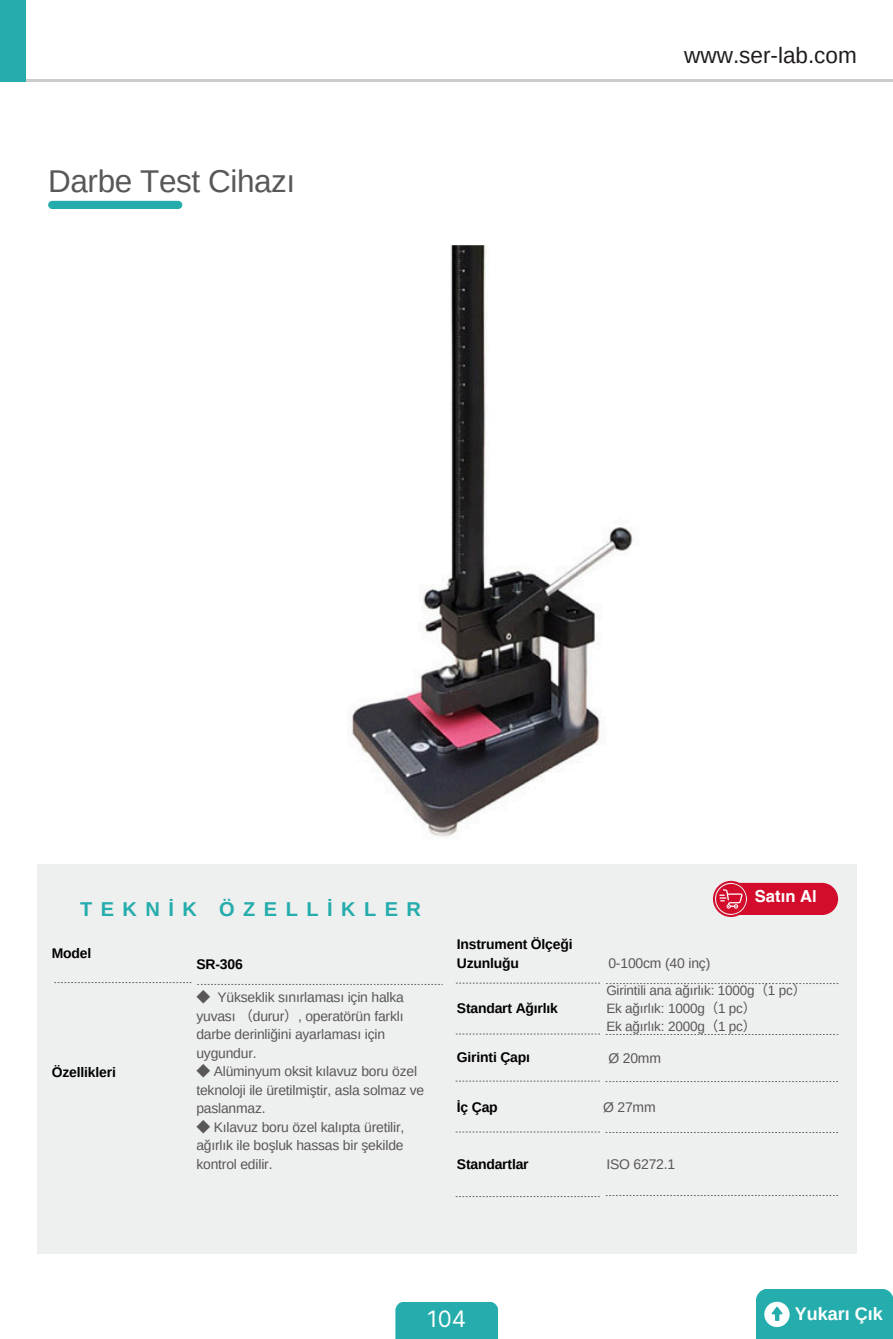
<style>
.page{position:relative;width:893px;height:1339px;background:#fff}
.page>*{position:absolute;margin:0;border:0;box-sizing:border-box;transform-origin:0 0}
.t1{font:31.5px "Arimo";letter-spacing:-.015em;color:#595757}
.t2{font:22.5px "Arimo";color:#201c1d}
.t3{font:22.5px "Inter";color:#fff}
.t4{font:700 20.03px "Arimo";letter-spacing:.42em;color:#25acac}
.t5{font:700 18px "Arimo";color:#fff}
.t6{font:700 16.65px "Helvetica LT Pro";color:#fff}
.t7{font:13.95px/18.4px "Arimo";letter-spacing:-.015em;color:#595757}
.t8{font:700 13.95px "Arimo";letter-spacing:-.01em;color:#000}
.t9{font:13.5px "Arimo";letter-spacing:-.015em;color:#595757}
.s1{font-family:"Noto Sans CJ Ksc"}
</style>
<div class="page">
<div style="left:37px;top:863px;width:819px;height:389px;background:#eeefef"></div>
<svg style="left:201px;top:983px;width:167px;height:1px"></svg>
<svg style="left:58px;top:982px;width:90px;height:1px"></svg>
<svg style="left:459px;top:1080px;width:90px;height:1px"></svg>
<svg style="left:459px;top:1131px;width:90px;height:1px"></svg>
<svg style="left:459px;top:1033px;width:90px;height:1px"></svg>
<svg style="left:609px;top:983px;width:168px;height:1px"></svg>
<svg style="left:459px;top:982px;width:90px;height:1px"></svg>
<div style="left:395px;top:1302px;width:103px;height:36px;background:#25acac"></div>
<img style="left:351px;top:245px;width:282px;height:592px">
<svg style="left:756px;top:1289px;width:137px;height:49px;background:#34b1b1"></svg>
<hr style="left:7px;top:79px;width:886px;height:3px;background:#ccc">
<div style="left:0;top:0;width:26px;height:82px;background:#25acac"></div>
<svg style="left:713px;top:880px;width:125px;height:36px;background:#d83750"></svg>
<div style="left:48px;top:201px;width:134px;height:8px;background:#25acac;border-radius:4px"></div>
<h2 class="t1" style="left:48px;top:164px;width:249px">Darbe Test Cihazı</h2>
<p class="t2" style="left:684px;top:42px;width:174px">www.ser-lab.com</p>
<p class="t4" style="left:80px;top:897px;width:342px">TEKNİK ÖZELLİKLER</p>
<p class="t8" style="left:52px;top:945px;width:41px">Model</p>
<p class="t8" style="left:52px;top:1064px;width:66px">Özellikleri</p>
<h3 class="t8" style="left:196px;top:955px;width:48px">SR-306</h3>
<h4 class="t7" style="left:196px;top:988px;width:209px"><span class="s1">◆</span> Yükseklik sınırlaması için halka yuvası <span class="s1">（</span>durur<span class="s1">）</span>, operatörün farklı darbe derinliğini ayarlaması için uygundur.</h4>
<p class="t7" style="left:196px;top:1062px;width:229px"><span class="s1">◆</span> Alüminyum oksit kılavuz boru özel teknoloji ile üretilmiştir, asla solmaz ve paslanmaz.</p>
<h5 class="t7" style="left:196px;top:1117px;width:209px;text-align:justify"><span class="s1">◆</span> Kılavuz boru özel kalıpta üretilir, ağırlık ile boşluk hassas bir şekilde kontrol edilir.</h5>
<h6 class="t6" style="left:755px;top:889px;width:63px">Satın Al</h6>
<p class="t8" style="left:457px;top:936px;width:117px">Instrument Ölçeği</p>
<p class="t8" style="left:457px;top:955px;width:64px">Uzunluğu</p>
<p class="t7" style="left:608px;top:953px;width:103px">0-100cm (40 inç)</p>
<p class="t8" style="left:457px;top:1000px;width:103px">Standart Ağırlık</p>
<p class="t9" style="left:606px;top:982px;width:201px">Girintili ana ağırlık: 1000g<span class="s1">（</span>1 pc<span class="s1">）</span></p>
<p class="t9" style="left:606px;top:1000px;width:151px">Ek ağırlık: 1000g<span class="s1">（</span>1 pc<span class="s1">）</span></p>
<p class="t9" style="left:606px;top:1018px;width:151px">Ek ağırlık: 2000g<span class="s1">（</span>1 pc<span class="s1">）</span></p>
<p class="t8" style="left:457px;top:1049px;width:75px">Girinti Çapı</p>
<p class="t7" style="left:608px;top:1048px;width:54px">Ø 20mm</p>
<p class="t8" style="left:457px;top:1099px;width:42px">İç Çap</p>
<p class="t7" style="left:603px;top:1097px;width:54px">Ø 27mm</p>
<p class="t8" style="left:457px;top:1155px;width:73px">Standartlar</p>
<p class="t7" style="left:606px;top:1154px;width:70px">ISO 6272.1</p>
<p class="t3" style="left:427px;top:1305px;width:40px">104</p>
<p class="t5" style="left:795px;top:1303px;width:89px">Yukarı Çık</p>
</div>
